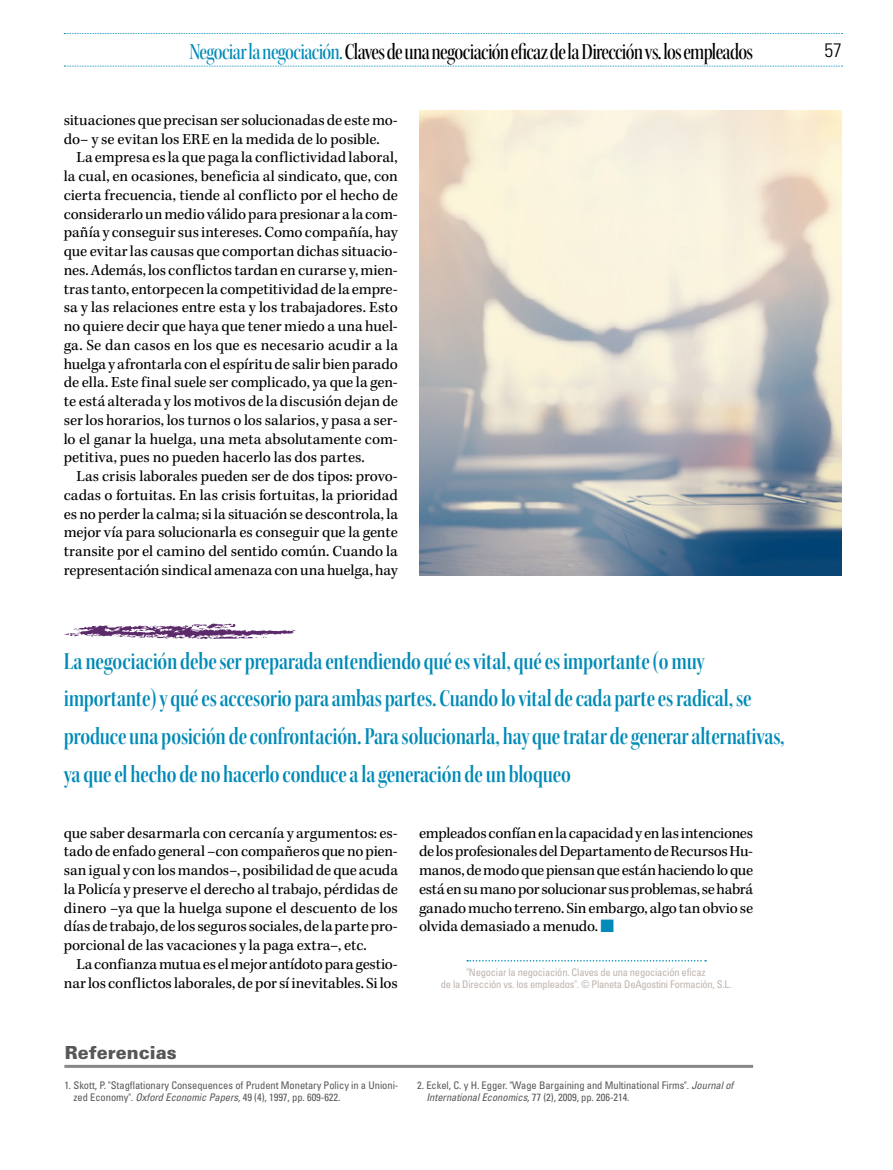
<style>
.page{position:relative;width:893px;height:1170px;background:#fff}
.page>*{position:absolute;margin:0;border:0;box-sizing:border-box;transform-origin:0 0}
.t1{font:25.5px/37.5px "Kepler Std Semibold Cn Disp";letter-spacing:-.005em;color:#008ab7}
.t2{font:24px "Kepler Std Medium Cn Disp";letter-spacing:-.025em;color:#000}
.t3{font:300 condensed 19.5px "Univers LT Std";color:#000}
.t4{font:900 18px "Univers LT Std";color:#575756}
.t5{font:15.75px/18.8px "Kepler Std";letter-spacing:-.01em;color:#000;text-align:justify}
.t6{font:condensed 10.5px/12.6px "Univers LT Std";letter-spacing:-.005em;color:#575756}
.t7{font:condensed 10.5px/12px "Univers LT Std";letter-spacing:-.02em;color:#bfb4ae;text-align:center}
.s1{color:#008ab7}
.s2{font-style:italic}
</style>
<div class="page">
<svg style="left:64px;top:33px;width:779px;height:1px"></svg>
<svg style="left:64px;top:66px;width:779px;height:1px"></svg>
<hr style="left:64px;top:1064px;width:689px;height:3px;background:#878787">
<svg style="left:467px;top:960px;width:239px;height:1px"></svg>
<svg style="left:64px;top:623px;width:232px;height:16px"></svg>
<img style="left:419px;top:111px;width:423px;height:464px">
<h2 class="t2" style="left:190px;top:39px;width:565px"><span class="s1">Negociar la negociación.</span> Claves de una negociación eficaz de la Dirección vs. los empleados</h2>
<p class="t3" style="left:825px;top:38px;width:19px">57</p>
<p class="t5" style="left:64px;top:111px;width:336px">situaciones que precisan ser solucionadas de este mo&shy;do– y se evitan los ERE en la medida de lo posible.</p>
<p class="t5" style="left:64px;top:149px;width:336px;text-indent:13px">La empresa es la que paga la conflictividad laboral, la cual, en ocasiones, beneficia al sindicato, que, con cierta frecuencia, tiende al conflicto por el hecho de considerarlo un medio válido para presionar a la com&shy;pañía y conseguir sus intereses. Como compañía, hay que evitar las causas que comportan dichas situacio&shy;nes. Además, los conflictos tardan en curarse y, mien&shy;tras tanto, entorpecen la competitividad de la empre&shy;sa y las relaciones entre esta y los trabajadores. Esto no quiere decir que haya que tener miedo a una huel&shy;ga. Se dan casos en los que es necesario acudir a la huelga y afrontarla con el espíritu de salir bien parado de ella. Este final suele ser complicado, ya que la gen&shy;te está alterada y los motivos de la discusión dejan de ser los horarios, los turnos o los salarios, y pasa a ser&shy;lo el ganar la huelga, una meta absolutamente com&shy;petitiva, pues no pueden hacerlo las dos partes.</p>
<p class="t5" style="left:64px;top:467px;width:336px;text-indent:13px">Las crisis laborales pueden ser de dos tipos: provo&shy;cadas o fortuitas. En las crisis fortuitas, la prioridad es no perder la calma; si la situación se descontrola, la mejor vía para solucionarla es conseguir que la gente transite por el camino del sentido común. Cuando la representación sindical amenaza con una huelga, hay</p>
<p class="t1" style="left:64px;top:642px;width:722px">La negociación debe ser preparada entendiendo qué es vital, qué es importante (o muy importante) y qué es accesorio para ambas partes. Cuando lo vital de cada parte es radical, se produce una posición de confrontación. Para solucionarla, hay que tratar de generar alternativas, ya que el hecho de no hacerlo conduce a la generación de un bloqueo</p>
<p class="t5" style="left:64px;top:823px;width:336px">que saber desarmarla con cercanía y argumentos: es&shy;tado de enfado general –con compañeros que no pien&shy;san igual y con los mandos–, posibilidad de que acuda la Policía y preserve el derecho al trabajo, pérdidas de dinero –ya que la huelga supone el descuento de los días de trabajo, de los seguros sociales, de la parte pro&shy;porcional de las vacaciones y la paga extra–, etc.</p>
<p class="t5" style="left:64px;top:955px;width:336px;text-align:right">La confianza mutua es el mejor antídoto para gestio&shy;nar los conflictos laborales, de por sí inevitables. Si los</p>
<p class="t5" style="left:419px;top:823px;width:336px">empleados confían en la capacidad y en las intenciones de los profesionales del Departamento de Recursos Hu&shy;manos, de modo que piensan que están haciendo lo que está en su mano por solucionar sus problemas, se habrá ganado mucho terreno. Sin embargo, algo tan obvio se olvida demasiado a menudo. <span class="s1">■</span></p>
<p class="t7" style="left:441px;top:966px;width:292px">"Negociar la negociación. Claves de una negociación eficaz<br>de la Dirección vs. los empleados". © Planeta DeAgostini Formación, S.L.</p>
<p class="t4" style="left:65px;top:1040px;width:113px">Referencias</p>
<p class="t6" style="left:74px;top:1078px;width:326px;text-indent:-9px">1. Skott, P. "Stagflationary Consequences of Prudent Monetary Policy in a Unioni&shy;zed Economy". <span class="s2">Oxford Economic Papers,</span> 49 (4), 1997, pp. 609-622.</p>
<p class="t6" style="left:426px;top:1078px;width:309px;text-indent:-9px">2. Eckel, C. y H. Egger. "Wage Bargaining and Multinational Firms". <span class="s2">Journal of<br>International Economics,</span> 77 (2), 2009, pp. 206-214.</p>
</div>
